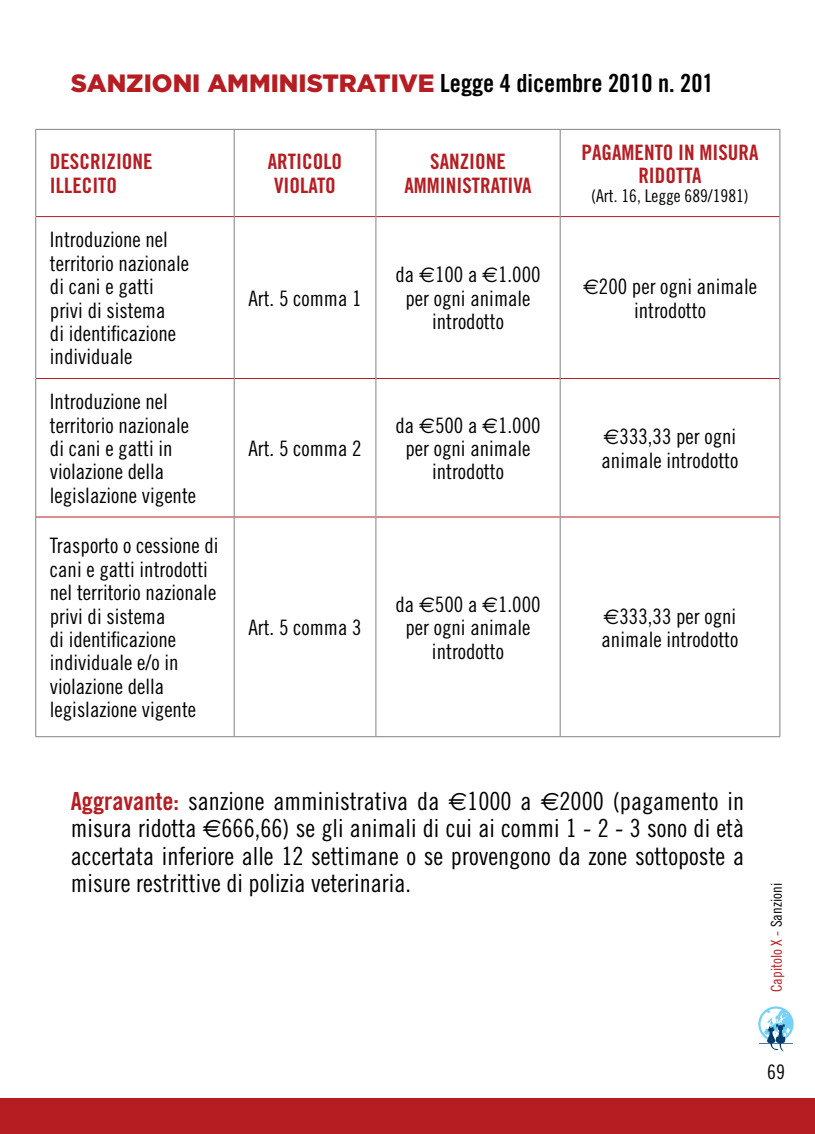
<style>
.page{position:relative;width:815px;height:1134px;background:#fff}
.page>*{position:absolute;margin:0;border:0;box-sizing:border-box;transform-origin:0 0}
.t1{font:25px/27.5px "Trade Gothic Cond Eighteen";color:#000;text-align:justify}
.t2{font:25px "Trade Gothic Bold Cond Twenty";color:#000}
.t3{font:21.25px/23.5px "Trade Gothic Cond Eighteen";color:#000}
.t4{font:21.25px/23.5px "Trade Gothic Bold Cond Twenty";color:#b61d22}
.t5{font:20px "Trade Gothic Cond Eighteen";color:#000}
.t6{font:17.5px "Trade Gothic Cond Eighteen";color:#000}
.t7{font:15px "Trade Gothic Cond Eighteen";color:#b61d22}
.s1{font-family:"Gotham";font-weight:900;color:#b61d22}
.s2{font-family:"Euro Sans"}
.s3{font-family:"Trade Gothic Bold Cond Twenty";color:#b61d22}
.s4{color:#000}
</style>
<div class="page">
<div style="left:0;top:1098px;width:815px;height:36px;background:#b61d22"></div>
<svg style="left:758px;top:1006px;width:36px;height:46px"></svg>
<hr style="left:36px;top:216px;width:198px;height:1px;background:#b61d22">
<hr style="left:234px;top:216px;width:142px;height:1px;background:#b61d22">
<hr style="left:376px;top:216px;width:184px;height:1px;background:#b61d22">
<hr style="left:560px;top:216px;width:220px;height:1px;background:#b61d22">
<hr style="left:36px;top:378px;width:198px;height:1px;background:#b61d22">
<hr style="left:234px;top:378px;width:142px;height:1px;background:#b61d22">
<hr style="left:376px;top:378px;width:184px;height:1px;background:#b61d22">
<hr style="left:560px;top:378px;width:220px;height:1px;background:#b61d22">
<hr style="left:36px;top:517px;width:198px;height:1px;background:#b61d22">
<hr style="left:234px;top:517px;width:142px;height:1px;background:#b61d22">
<hr style="left:376px;top:517px;width:184px;height:1px;background:#b61d22">
<hr style="left:560px;top:517px;width:220px;height:1px;background:#b61d22">
<hr style="left:35px;top:129px;width:199px;height:1px;background:#808285">
<hr style="left:35px;top:130px;width:1px;height:87px;background:#808285">
<hr style="left:234px;top:129px;width:142px;height:1px;background:#808285">
<hr style="left:234px;top:130px;width:1px;height:87px;background:#808285">
<hr style="left:376px;top:129px;width:184px;height:1px;background:#808285">
<hr style="left:375px;top:130px;width:1px;height:87px;background:#808285">
<hr style="left:560px;top:129px;width:220px;height:1px;background:#808285">
<hr style="left:560px;top:130px;width:1px;height:87px;background:#808285">
<hr style="left:779px;top:130px;width:1px;height:87px;background:#808285">
<hr style="left:35px;top:217px;width:1px;height:161px;background:#808285">
<hr style="left:234px;top:217px;width:1px;height:161px;background:#808285">
<hr style="left:375px;top:217px;width:1px;height:161px;background:#808285">
<hr style="left:560px;top:217px;width:1px;height:161px;background:#808285">
<hr style="left:779px;top:217px;width:1px;height:161px;background:#808285">
<hr style="left:35px;top:378px;width:1px;height:139px;background:#808285">
<hr style="left:234px;top:378px;width:1px;height:139px;background:#808285">
<hr style="left:375px;top:378px;width:1px;height:139px;background:#808285">
<hr style="left:560px;top:378px;width:1px;height:139px;background:#808285">
<hr style="left:779px;top:378px;width:1px;height:139px;background:#808285">
<hr style="left:35px;top:517px;width:1px;height:219px;background:#808285">
<hr style="left:234px;top:517px;width:1px;height:219px;background:#808285">
<hr style="left:375px;top:517px;width:1px;height:219px;background:#808285">
<hr style="left:560px;top:517px;width:1px;height:219px;background:#808285">
<hr style="left:779px;top:517px;width:1px;height:219px;background:#808285">
<hr style="left:35px;top:736px;width:199px;height:1px;background:#808285">
<hr style="left:234px;top:736px;width:142px;height:1px;background:#808285">
<hr style="left:376px;top:736px;width:184px;height:1px;background:#808285">
<hr style="left:560px;top:736px;width:220px;height:1px;background:#808285">
<p class="t2" style="left:71px;top:67px;width:644px"><span class="s1">SANZIONI AMMINISTRATIVE</span> Legge 4 dicembre 2010 n. 201</p>
<p class="t4" style="left:50px;top:150px;width:104px">DESCRIZIONE<br>ILLECITO</p>
<p class="t4" style="left:268px;top:150px;width:76px">ARTICOLO<br>VIOLATO</p>
<p class="t4" style="left:404px;top:150px;width:129px;text-align:center">SANZIONE<br>AMMINISTRATIVA</p>
<p class="t4" style="left:581px;top:140px;width:179px;text-align:center">PAGAMENTO IN MISURA<br>RIDOTTA</p>
<p class="t6" style="left:591px;top:186px;width:159px">(Art. 16, Legge 689/1981)</p>
<p class="t3" style="left:50px;top:228px;width:141px">Introduzione nel territorio nazionale di cani e gatti privi di sistema<br>di identificazione individuale</p>
<p class="t3" style="left:395px;top:263px;width:147px;text-align:center">da <span class="s2">€</span>100 a <span class="s2">€</span>1.000 per ogni animale introdotto</p>
<p class="t3" style="left:583px;top:275px;width:176px;text-align:center"><span class="s2">€</span>200 per ogni animale introdotto</p>
<p class="t3" style="left:248px;top:286px;width:115px">Art. 5 comma 1</p>
<p class="t3" style="left:50px;top:390px;width:148px">Introduzione nel territorio nazionale di cani e gatti in violazione della legislazione vigente</p>
<p class="t3" style="left:50px;top:534px;width:170px">Trasporto o cessione di cani e gatti introdotti nel territorio nazionale privi di sistema<br>di identificazione individuale e/o in violazione della legislazione vigente</p>
<p class="t3" style="left:248px;top:436px;width:115px">Art. 5 comma 2</p>
<p class="t3" style="left:248px;top:616px;width:115px">Art. 5 comma 3</p>
<p class="t3" style="left:395px;top:413px;width:147px;text-align:center">da <span class="s2">€</span>500 a <span class="s2">€</span>1.000 per ogni animale introdotto</p>
<p class="t3" style="left:602px;top:425px;width:138px"><span class="s2">€</span>333,33 per ogni animale introdotto</p>
<p class="t3" style="left:395px;top:592px;width:147px;text-align:center">da <span class="s2">€</span>500 a <span class="s2">€</span>1.000 per ogni animale introdotto</p>
<p class="t3" style="left:601px;top:604px;width:138px"><span class="s2">€</span>333,33 per ogni animale introdotto</p>
<p class="t1" style="left:71px;top:787px;width:675px"><span class="s3">Aggravante:</span> sanzione amministrativa da <span class="s2">€</span>1000 a <span class="s2">€</span>2000 (pagamento in misura ridotta <span class="s2">€</span>666,66) se gli animali di cui ai commi 1 - 2 - 3 sono di età accertata inferiore alle 12 settimane o se provengono da zone sottoposte a misure restrittive di polizia veterinaria.</p>
<p class="t7" style="left:768px;top:992px;width:111px;rotate:-90deg">Capitolo X - <span class="s4">Sanzioni</span></p>
<p class="t5" style="left:767px;top:1060px;width:19px">69</p>
</div>
